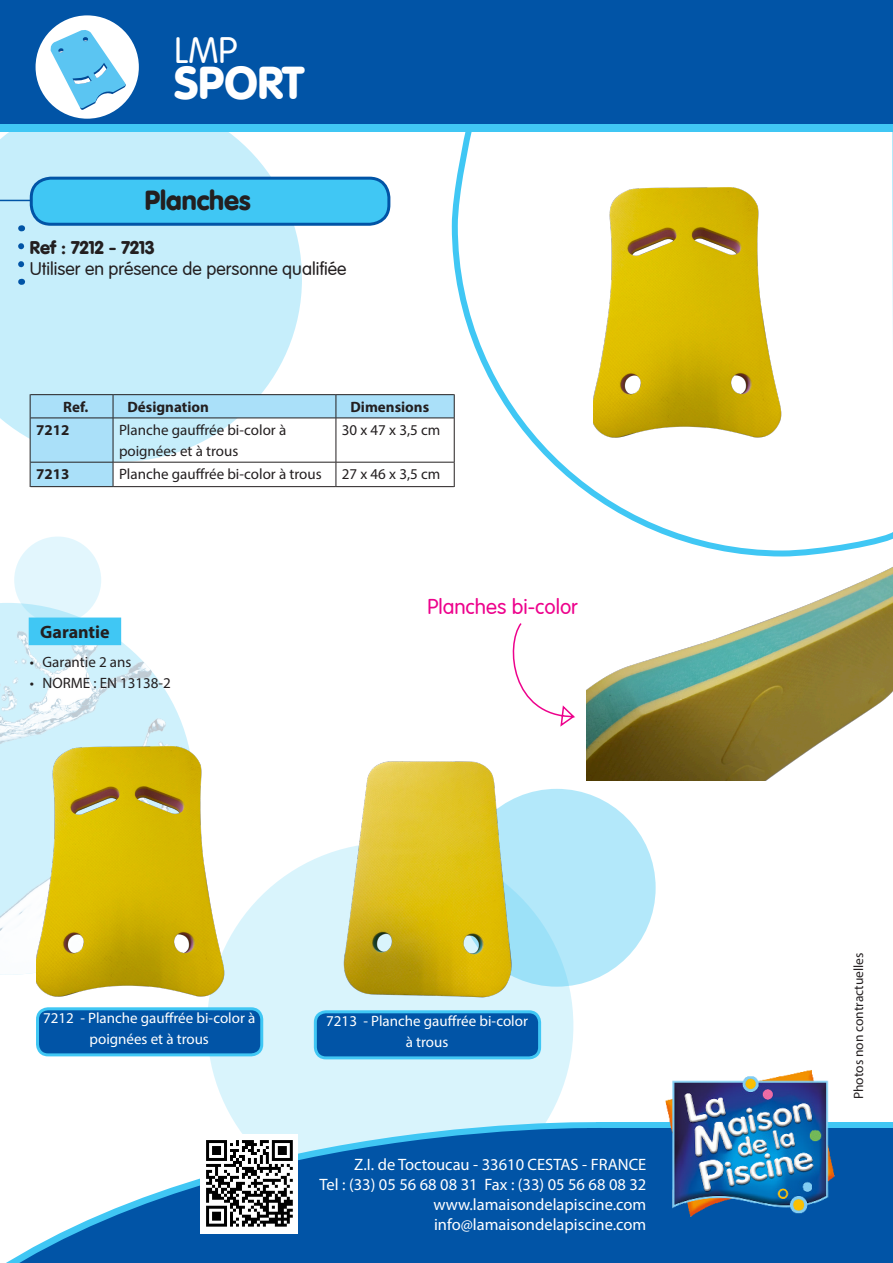
<style>
.page{position:relative;width:893px;height:1263px;background:#fff}
.page>*{position:absolute;margin:0;border:0;box-sizing:border-box;transform-origin:0 0}
.t1{font:900 45px "VAG Rounded LT";color:#fff}
.t2{font:300 36px "VAG Rounded LT";color:#fff}
.Descriptif_Vo_-_titr{font:900 27px "VAG Rounded LT";color:#231f20}
.t3{font:300 21px "VAG Rounded LT";color:#ed028c}
.t4{font:300 18px "VAG Rounded LT";color:#231f20}
.t5{font:900 18px "VAG Rounded LT";color:#231f20}
.Descriptif_Vo_-_titr-2{font:700 18px "Myriad Pro";color:#231f20}
.t6{font:16.5px/19.8px "Myriad Pro";color:#fff;text-align:right}
.Descriptif_Vo_-_titr-3{font:15px/21px "Myriad Pro";color:#231f20}
.Descriptif_Vo_-_titr-4{font:15px/21px "Myriad Pro";color:#fff;text-align:center}
.Descriptif_Vo_-_txt{font:700 15px "Myriad Pro";color:#231f20}
.Descriptif_Vo_-_txt-2{font:15px "Myriad Pro";color:#231f20}
.t7{font:13.5px "Myriad Pro";color:#231f20}
</style>
<div class="page">
<svg style="left:0;top:132px;width:302px;height:330px;background:#c9eefa"></svg>
<div style="left:458px;top:789px;width:198px;height:198px;background:#b3e8fa;border-radius:50%"></div>
<img style="left:0;top:611px;width:177px;height:364px">
<svg style="left:14px;top:536px;width:87px;height:87px;background:#dff5fc"></svg>
<div style="left:0;top:35px;width:893px;height:97px;background:#40c7f4"></div>
<div style="left:0;top:0;width:893px;height:124px;background:#0154a6"></div>
<div style="left:36px;top:15px;width:103px;height:104px;background:#fff;border-radius:50%"></div>
<div style="left:31px;top:178px;width:358px;height:46px;background:#40c7f4;border-radius:20px"></div>
<div style="left:30px;top:177px;width:360px;height:49px;border:3px solid #0154a6;border-radius:20px"></div>
<hr style="left:0;top:200px;width:30px;height:1px;background:#0154a6">
<svg style="left:49px;top:28px;width:77px;height:82px"></svg>
<svg style="left:18px;top:246px;width:6px;height:27px"></svg>
<div style="left:596px;top:1122px;width:297px;height:49px;background:#40c7f4"></div>
<svg style="left:207px;top:843px;width:366px;height:366px;background:#d4f2fb"></svg>
<svg style="left:6px;top:1104px;width:590px;height:159px;fill:#0154a6"></svg>
<div style="left:587px;top:1128px;width:306px;height:135px;background:#0154a6"></div>
<img style="left:665px;top:1070px;width:170px;height:147px">
<img style="left:201px;top:1135px;width:97px;height:98px">
<img style="left:36px;top:712px;width:207px;height:301px">
<img style="left:324px;top:761px;width:203px;height:249px">
<svg style="left:449px;top:132px;width:444px;height:425px"></svg>
<svg style="left:27px;top:616px;width:96px;height:31px;background:#55cdf4"></svg>
<svg style="left:30px;top:394px;width:425px;height:93px"></svg>
<div style="left:38px;top:1009px;width:224px;height:46px;background:#0154a6;border-radius:11px"></div>
<div style="left:36px;top:1007px;width:227px;height:49px;border:3px solid #40c7f4;border-radius:11px"></div>
<div style="left:315px;top:1012px;width:225px;height:46px;background:#0154a6;border-radius:11px"></div>
<div style="left:314px;top:1010px;width:227px;height:49px;border:3px solid #40c7f4;border-radius:11px"></div>
<img style="left:587px;top:567px;width:306px;height:213px">
<svg style="left:512px;top:623px;width:64px;height:104px"></svg>
<img style="left:593px;top:153px;width:207px;height:313px">
<h2 class="t2" style="left:174px;top:30px;width:64px">LMP</h2>
<h1 class="t1" style="left:174px;top:56px;width:131px">SPORT</h1>
<p class="Descriptif_Vo_-_titr" style="left:145px;top:184px;width:108px">Planches</p>
<p class="t5" style="left:30px;top:237px;width:126px">Ref : 7212 - 7213</p>
<p class="t4" style="left:30px;top:259px;width:318px">Utiliser en présence de personne qualifiée</p>
<p class="Descriptif_Vo_-_txt" style="left:63px;top:397px;width:27px">Ref.</p>
<p class="Descriptif_Vo_-_txt" style="left:128px;top:397px;width:83px">Désignation</p>
<p class="Descriptif_Vo_-_txt" style="left:350px;top:397px;width:80px">Dimensions</p>
<p class="Descriptif_Vo_-_txt" style="left:36px;top:420px;width:35px">7212</p>
<p class="Descriptif_Vo_-_titr-3" style="left:119px;top:419px;width:169px">Planche gauffrée bi-color à poignées et à trous</p>
<p class="Descriptif_Vo_-_txt-2" style="left:342px;top:421px;width:100px">30 x 47 x 3,5 cm</p>
<p class="Descriptif_Vo_-_txt" style="left:36px;top:465px;width:35px">7213</p>
<p class="Descriptif_Vo_-_titr-3" style="left:119px;top:464px;width:204px">Planche gauffrée bi-color à trous</p>
<p class="Descriptif_Vo_-_txt-2" style="left:342px;top:465px;width:100px">27 x 46 x 3,5 cm</p>
<p class="Descriptif_Vo_-_titr-2" style="left:40px;top:620px;width:71px">Garantie</p>
<p class="Descriptif_Vo_-_titr-3" style="left:30px;top:651px;width:103px">• Garantie 2 ans</p>
<p class="Descriptif_Vo_-_titr-3" style="left:30px;top:672px;width:143px">• NORME : EN 13138-2</p>
<p class="t3" style="left:427px;top:594px;width:152px">Planches bi-color</p>
<p class="Descriptif_Vo_-_titr-4" style="left:43px;top:1007px;width:214px">7212 - Planche gauffrée bi-color à poignées et à trous</p>
<p class="Descriptif_Vo_-_titr-4" style="left:326px;top:1010px;width:203px">7213 - Planche gauffrée bi-color à trous</p>
<p class="t6" style="left:320px;top:1154px;width:328px">Z.I. de Toctoucau - 33610 CESTAS - FRANCE<br>Tel : (33) 05 56 68 08 31 Fax : (33) 05 56 68 08 32 www.lamaisondelapiscine.com info@lamaisondelapiscine.com</p>
<p class="t7" style="left:850px;top:1099px;width:148px;rotate:-90deg">Photos non contractuelles</p>
</div>
